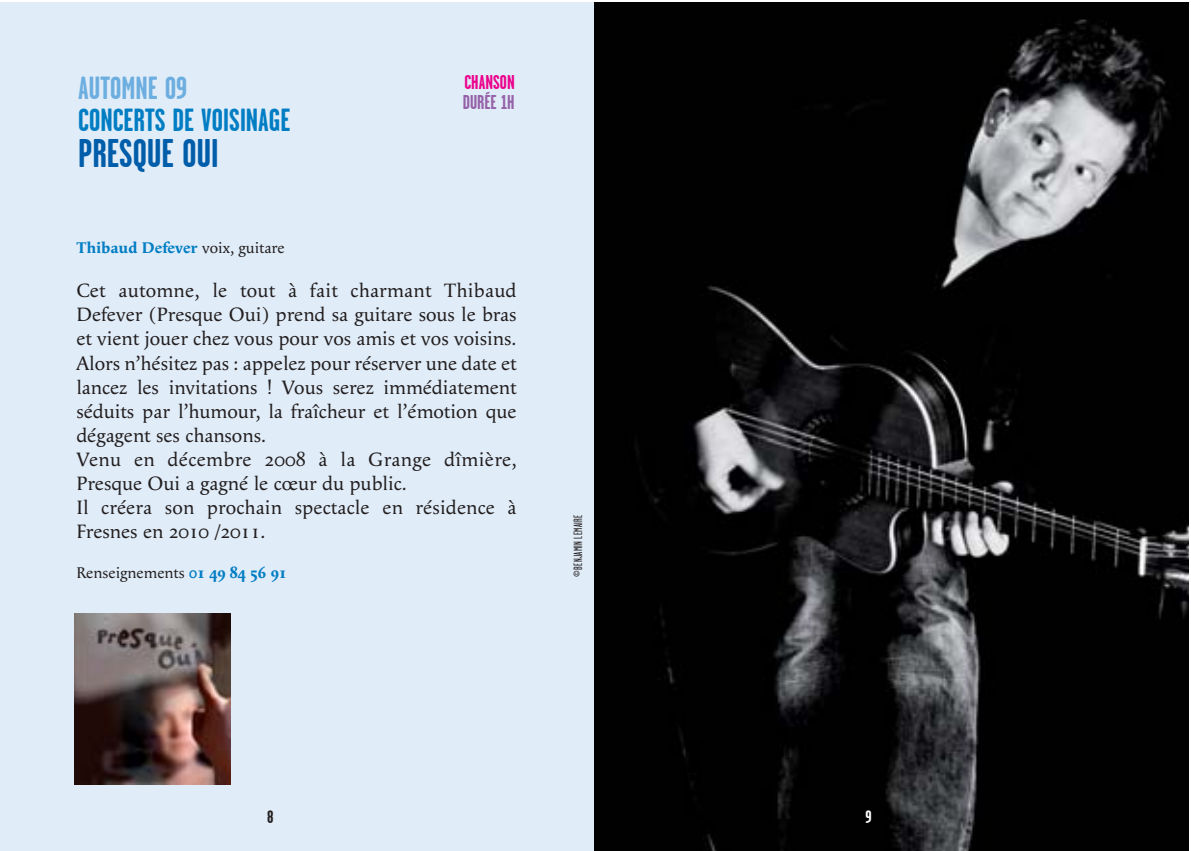
<style>
.page{position:relative;width:1191px;height:851px;background:#fff}
.page>*{position:absolute;margin:0;border:0;box-sizing:border-box;transform-origin:0 0}
.t1{font:700 40px "Garage Gothic";color:#005daa}
.t2{font:700 32px "Garage Gothic";color:#007dc3}
.t3{font:700 32px "Garage Gothic";color:#6caedf}
.t4{font:20px/24px "Apolline";color:#231f20}
.t5{font:700 20px "Garage Gothic";color:#ec008c}
.t6{font:700 20px "Garage Gothic";color:#9561a8}
.t7{font:700 18px "Garage Gothic";color:#231f20}
.t8{font:700 18px "Garage Gothic";color:#fff}
.t9{font:700 16px "Apolline";color:#007dc3}
.t10{font:16px "Apolline";color:#231f20}
.t11{font:12px "Garage Gothic";letter-spacing:.03em;color:#231f20}
.s1{font-weight:400;color:#231f20}
.s2{font-weight:700;color:#007dc3}
.s3{font-weight:700}
</style>
<div class="page">
<div style="left:0;top:2px;width:594px;height:848px;background:#e0ecf8"></div>
<img style="left:594px;top:2px;width:594px;height:848px">
<img style="left:74px;top:613px;width:156px;height:171px">
<h2 class="t3" style="left:78px;top:76px;width:111px">AUTOMNE 09</h2>
<h2 class="t2" style="left:78px;top:108px;width:214px">CONCERTS DE VOISINAGE</h2>
<h1 class="t1" style="left:78px;top:138px;width:142px">PRESQUE OUI</h1>
<p class="t5" style="left:464px;top:75px;width:52px">CHANSON</p>
<p class="t6" style="left:463px;top:95px;width:53px">DURÉE 1H</p>
<p class="t9" style="left:76px;top:242px;width:210px">Thibaud Defever <span class="s1">voix, guitare</span></p>
<p class="t4" style="left:76px;top:280px;width:442px">Cet automne, le tout à fait charmant Thibaud Defever (Presque Oui) prend sa guitare sous le bras et vient jouer chez vous pour vos amis et vos voisins.<br>Alors n’hésitez pas : appelez pour réserver une date et lancez les invitations ! Vous serez immédiatement séduits par l’humour, la fraîcheur et l’émotion que dégagent ses chansons.<br>Venu en décembre 2008 à la Grange dîmière, Presque Oui a gagné le cœur du public.<br>Il créera son prochain spectacle en résidence à Fresnes en 2010 /2011.</p>
<p class="t10" style="left:76px;top:566px;width:212px">Renseignements <span class="s2">01 49 84 56 91</span></p>
<p class="t11" style="left:573px;top:576px;width:64px;rotate:-90deg"><span class="s3">©</span>BENJAMIN LEMAIRE</p>
<p class="t7" style="left:267px;top:810px;width:8px">8</p>
<p class="t8" style="left:865px;top:810px;width:8px">9</p>
</div>
